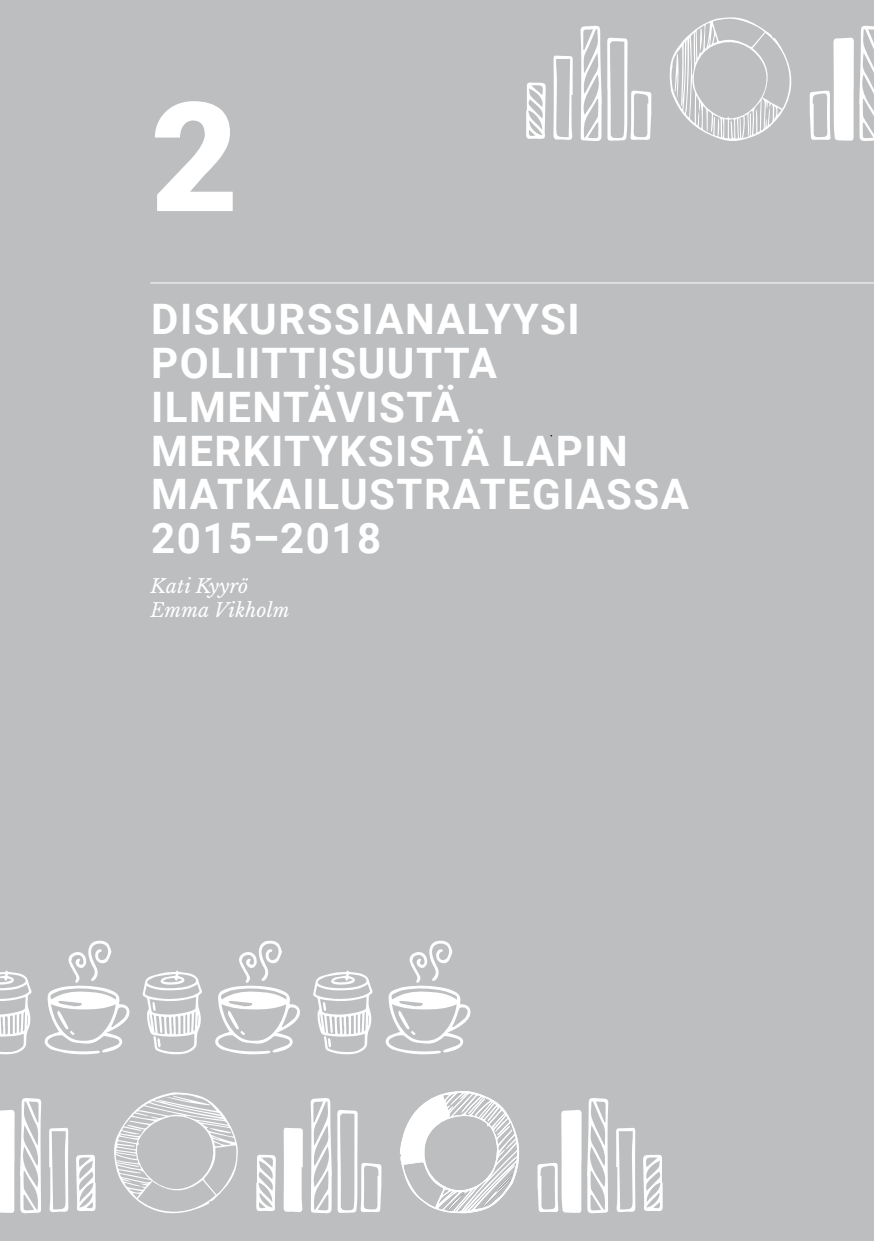
<style>
.page{position:relative;width:874px;height:1241px;background:#fff}
.page>*{position:absolute;margin:0;border:0;box-sizing:border-box;transform-origin:0 0}
.Pääotsikon_numero_va{font:900 152.25px "Roboto";color:#fff}
.Pääotsikko_vasen_siv{font:700 42px/43.8px "Roboto";letter-spacing:.035em;color:#fff}
.nimet_otsikon_alla_v{font:italic 19.25px/24.5px "Libre Baskerville";letter-spacing:.005em;color:#fff}
</style>
<div class="page">
<div style="left:0;top:0;width:873px;height:1240px;background:#bcbec0"></div>
<svg style="left:384px;top:939px;width:87px;height:115px"></svg>
<svg style="left:313px;top:970px;width:60px;height:84px"></svg>
<svg style="left:213px;top:939px;width:88px;height:115px"></svg>
<svg style="left:142px;top:970px;width:60px;height:84px"></svg>
<svg style="left:43px;top:939px;width:88px;height:115px"></svg>
<svg style="left:0;top:970px;width:32px;height:84px"></svg>
<svg style="left:642px;top:1154px;width:20px;height:57px"></svg>
<svg style="left:615px;top:1127px;width:20px;height:85px"></svg>
<svg style="left:537px;top:1097px;width:71px;height:115px"></svg>
<svg style="left:399px;top:1090px;width:122px;height:123px"></svg>
<svg style="left:114px;top:1092px;width:124px;height:121px;background:#c6c7c9"></svg>
<svg style="left:256px;top:1154px;width:20px;height:57px"></svg>
<svg style="left:283px;top:1127px;width:20px;height:85px"></svg>
<svg style="left:310px;top:1097px;width:71px;height:115px"></svg>
<svg style="left:0;top:1097px;width:41px;height:115px"></svg>
<svg style="left:76px;top:1154px;width:20px;height:57px"></svg>
<svg style="left:49px;top:1127px;width:19px;height:85px"></svg>
<svg style="left:669px;top:17px;width:122px;height:124px;background:#c6c7c9"></svg>
<svg style="left:809px;top:25px;width:64px;height:116px"></svg>
<svg style="left:526px;top:82px;width:19px;height:57px"></svg>
<svg style="left:553px;top:55px;width:19px;height:85px"></svg>
<svg style="left:580px;top:25px;width:71px;height:116px"></svg>
<hr style="left:150px;top:282px;width:723px;height:2px;background:#e3e3e3">
<p class="Pääotsikon_numero_va" style="left:150px;top:50px;width:90px">2</p>
<p class="Pääotsikko_vasen_siv" style="left:151px;top:296px;width:539px">DISKURSSIANALYYSI<br>POLIITTISUUTTA<br>ILMENTÄVISTÄ<br>MERKITYKSISTÄ LAPIN<br>MATKAILUSTRATEGIASSA<br>2015–2018</p>
<p class="nimet_otsikon_alla_v" style="left:150px;top:573px;width:140px">Kati Kyyrö<br>Emma Vikholm</p>
</div>
